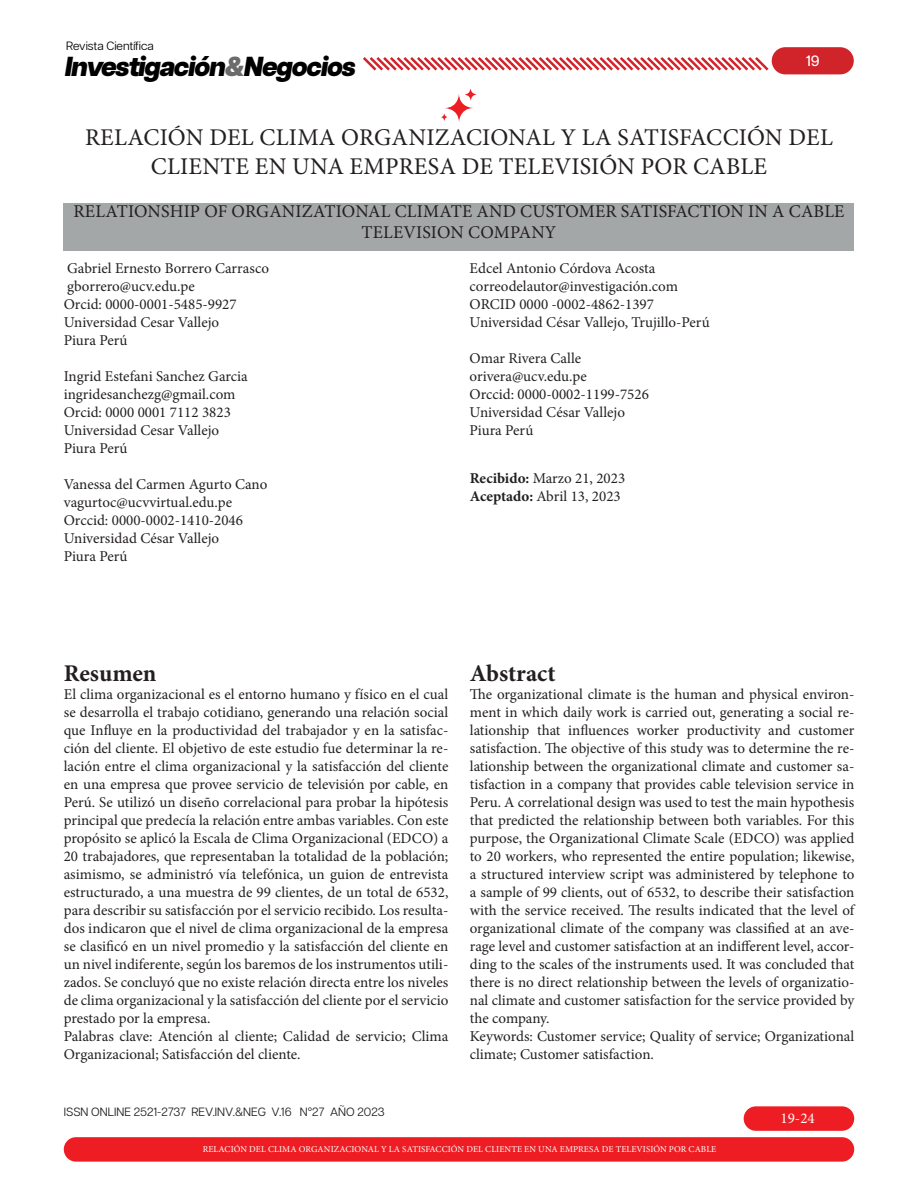
<style>
.page{position:relative;width:918px;height:1188px;background:#fff}
.page>*{position:absolute;margin:0;border:0;box-sizing:border-box;transform-origin:0 0}
.t1{font:italic 800 27.3px "Articulat CF";letter-spacing:-.05em;color:#000}
.t2{font:24px/28.8px "Minion Pro";letter-spacing:.01em;color:#231f20;text-align:center}
.t3{font:700 24px "Minion Pro";color:#231f20}
.t4{font:18px/21.6px "Minion Pro";letter-spacing:.01em;color:#231f20;text-align:center}
.t5{font:15px/18px "Minion Pro";color:#231f20}
.t6{font:15px "Minion Pro";color:#fff}
.t7{font:500 15px "Articulat CF";color:#fff}
.t8{font:12px "Articulat CF";color:#231f20}
.t9{font:12px "Articulat CF";color:#000}
.t10{font:9px "Minion Pro";letter-spacing:.01em;color:#fff}
.s1{color:#6b6b6b}
.s2{font-weight:700}
</style>
<div class="page">
<svg style="left:363px;top:57px;width:406px;height:14px"></svg>
<div style="left:772px;top:47px;width:82px;height:27px;background:#d1232a;border-radius:14px"></div>
<div style="left:64px;top:1137px;width:790px;height:25px;background:#ee1d23;border-radius:12px"></div>
<div style="left:744px;top:1106px;width:110px;height:25px;background:#ee1d23;border-radius:12px"></div>
<svg style="left:444px;top:93px;width:30px;height:30px"></svg>
<svg style="left:464px;top:88px;width:13px;height:13px"></svg>
<svg style="left:441px;top:113px;width:7px;height:9px"></svg>
<div style="left:64px;top:204px;width:790px;height:47px;background:#a4a7a7"></div>
<p class="t9" style="left:66px;top:39px;width:89px">Revista Científica</p>
<h1 class="t1" style="left:65px;top:51px;width:292px">Investigación<span class="s1">&amp;</span>Negocios</h1>
<p class="t7" style="left:806px;top:52px;width:16px">19</p>
<h2 class="t2" style="left:85px;top:123px;width:749px">RELACIÓN DEL CLIMA ORGANIZACIONAL Y LA SATISFACCIÓN DEL<br>CLIENTE EN UNA EMPRESA DE TELEVISIÓN POR CABLE</h2>
<p class="t4" style="left:74px;top:200px;width:772px">RELATIONSHIP OF ORGANIZATIONAL CLIMATE AND CUSTOMER SATISFACTION IN A CABLE<br>TELEVISION COMPANY</p>
<p class="t5" style="left:64px;top:259px;width:207px">Gabriel Ernesto Borrero Carrasco gborrero@ucv.edu.pe<br>Orcid: 0000-0001-5485-9927<br>Universidad Cesar Vallejo<br>Piura Perú</p>
<p class="t5" style="left:64px;top:367px;width:186px">Ingrid Estefani Sanchez Garcia ingridesanchezg@gmail.com<br>Orcid: 0000 0001 7112 3823<br>Universidad Cesar Vallejo<br>Piura Perú</p>
<p class="t5" style="left:64px;top:475px;width:205px">Vanessa del Carmen Agurto Cano vagurtoc@ucvvirtual.edu.pe<br>Orccid: 0000-0002-1410-2046<br>Universidad César Vallejo<br>Piura Perú</p>
<p class="t5" style="left:470px;top:469px;width:157px"><span class="s2">Recibido:</span> Marzo 21, 2023<br><span class="s2">Aceptado:</span> Abril 13, 2023</p>
<p class="t5" style="left:470px;top:259px;width:242px">Edcel Antonio Córdova Acosta correodelautor@investigación.com ORCID 0000 -0002-4862-1397<br>Universidad César Vallejo, Trujillo-Perú</p>
<p class="t5" style="left:470px;top:349px;width:181px">Omar Rivera Calle orivera@ucv.edu.pe<br>Orccid: 0000-0002-1199-7526<br>Universidad César Vallejo<br>Piura Perú</p>
<h2 class="t3" style="left:64px;top:657px;width:94px">Resumen</h2>
<p class="t5" style="left:64px;top:685px;width:386px">El clima organizacional es el entorno humano y físico en el cual se desarrolla el trabajo cotidiano, generando una relación social que Influye en la productividad del trabajador y en la satisfac&shy;ción del cliente. El objetivo de este estudio fue determinar la re&shy;lación entre el clima organizacional y la satisfacción del cliente en una empresa que provee servicio de televisión por cable, en Perú. Se utilizó un diseño correlacional para probar la hipótesis principal que predecía la relación entre ambas variables. Con este propósito se aplicó la Escala de Clima Organizacional (EDCO) a 20 trabajadores, que representaban la totalidad de la población; asimismo, se administró vía telefónica, un guion de entrevista estructurado, a una muestra de 99 clientes, de un total de 6532, para describir su satisfacción por el servicio recibido. Los resulta&shy;dos indicaron que el nivel de clima organizacional de la empresa se clasificó en un nivel promedio y la satisfacción del cliente en un nivel indiferente, según los baremos de los instrumentos utili&shy;zados. Se concluyó que no existe relación directa entre los niveles de clima organizacional y la satisfacción del cliente por el servicio prestado por la empresa.<br>Palabras clave: Atención al cliente; Calidad de servicio; Clima Organizacional; Satisfacción del cliente.</p>
<p class="t8" style="left:64px;top:1105px;width:322px">ISSN ONLINE 2521-2737 REV.INV.&amp;NEG V.16 N°27 AÑO 2023</p>
<h2 class="t3" style="left:470px;top:657px;width:87px">Abstract</h2>
<p class="t5" style="left:470px;top:685px;width:386px">The organizational climate is the human and physical environ&shy;ment in which daily work is carried out, generating a social re&shy;lationship that influences worker productivity and customer satisfaction. The objective of this study was to determine the re&shy;lationship between the organizational climate and customer sa&shy;tisfaction in a company that provides cable television service in Peru. A correlational design was used to test the main hypothesis that predicted the relationship between both variables. For this purpose, the Organizational Climate Scale (EDCO) was applied to 20 workers, who represented the entire population; likewise, a structured interview script was administered by telephone to a sample of 99 clients, out of 6532, to describe their satisfaction with the service received. The results indicated that the level of organizational climate of the company was classified at an ave&shy;rage level and customer satisfaction at an indifferent level, accor&shy;ding to the scales of the instruments used. It was concluded that there is no direct relationship between the levels of organizatio&shy;nal climate and customer satisfaction for the service provided by the company.<br>Keywords: Customer service; Quality of service; Organizational climate; Customer satisfaction.</p>
<p class="t6" style="left:781px;top:1108px;width:36px">19-24</p>
<p class="t10" style="left:203px;top:1143px;width:515px">RELACIÓN DEL CLIMA ORGANIZACIONAL Y LA SATISFACCIÓN DEL CLIENTE EN UNA EMPRESA DE TELEVISIÓN POR CABLE</p>
</div>
